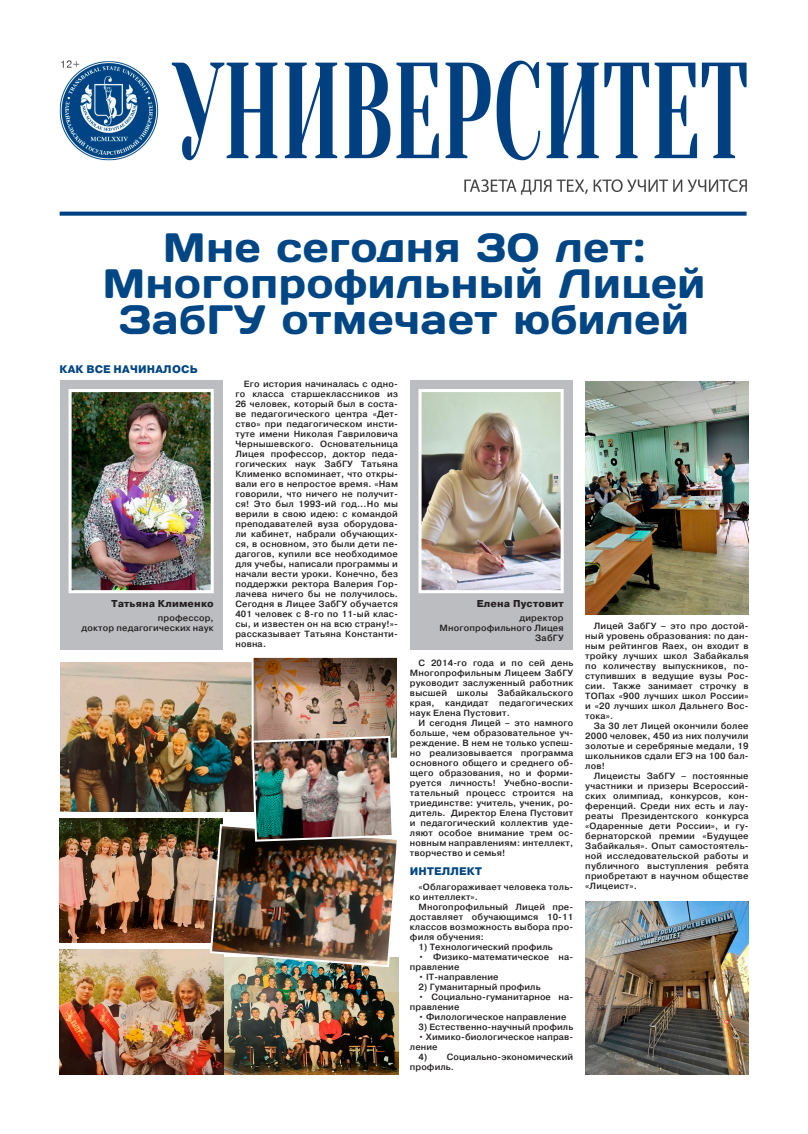
<style>
.page{position:relative;width:808px;height:1134px;background:#fff}
.page>*{position:absolute;margin:0;border:0;box-sizing:border-box;transform-origin:0 0}
.t1{font:41px/36px "Days";letter-spacing:.02em;color:#004684;text-align:center}
.t2{font:800 11px "Pragmatica";letter-spacing:.02em;color:#004684}
.t3{font:800 10px "Pragmatica";letter-spacing:.02em;color:#231f20}
.t4{font:500 9px/10px "Pragmatica";letter-spacing:.02em;color:#231f20;text-align:justify}
</style>
<div class="page">
<img style="left:60px;top:663px;width:192px;height:148px">
<img style="left:255px;top:659px;width:141px;height:76px">
<div style="left:252px;top:656px;width:147px;height:104px;border:2px solid #fff"></div>
<div style="left:60px;top:380px;width:162px;height:270px;background:#bcbdc0"></div>
<div style="left:410px;top:380px;width:162px;height:270px;background:#bcbdc0"></div>
<img style="left:60px;top:60px;width:687px;height:156px">
<img style="left:73px;top:393px;width:137px;height:196px">
<div style="left:69px;top:389px;width:145px;height:204px;border:3px solid #fff"></div>
<img style="left:422px;top:393px;width:138px;height:196px">
<div style="left:418px;top:389px;width:146px;height:204px;border:3px solid #fff"></div>
<img style="left:59px;top:819px;width:150px;height:123px">
<img style="left:223px;top:968px;width:176px;height:106px">
<img style="left:59px;top:950px;width:164px;height:124px">
<img style="left:209px;top:735px;width:190px;height:233px">
<img style="left:585px;top:381px;width:163px;height:233px">
<img style="left:585px;top:901px;width:164px;height:173px">
<h1 class="t1" style="left:103px;top:227px;width:604px">Мне сегодня 30 лет:<br>Многопрофильный Лицей<br>ЗабГУ отмечает юбилей</h1>
<p class="t2" style="left:60px;top:362px;width:140px">КАК ВСЕ НАЧИНАЛОСЬ</p>
<p class="t4" style="left:235px;top:378px;width:164px;text-indent:9px">Его история начиналась с одно&shy;го класса старшеклассников из 26 человек, который был в соста&shy;ве педагогического центра «Дет&shy;ство» при педагогическом инсти&shy;туте имени Николая Гавриловича Чернышевского. Основательница Лицея профессор, доктор педа&shy;гогических наук ЗабГУ Татьяна Клименко вспоминает, что откры&shy;вали его в непростое время. «Нам говорили, что ничего не получит&shy;ся! Это был 1993-ий год...Но мы верили в свою идею: с командой преподавателей вуза оборудова&shy;ли кабинет, набрали обучающих&shy;ся, в основном, это были дети пе&shy;дагогов, купили все необходимое для учебы, написали программы и начали вести уроки. Конечно, без поддержки ректора Валерия Гор&shy;лачева ничего бы не получилось.<br>Сегодня в Лицее ЗабГУ обучается 401 человек с 8-го по 11-ый клас&shy;сы, и известен он на всю страну!»- рассказывает Татьяна Константи&shy;новна.</p>
<p class="t3" style="left:111px;top:597px;width:104px">Татьяна Клименко</p>
<p class="t3" style="left:477px;top:597px;width:88px">Елена Пустовит</p>
<p class="t4" style="left:82px;top:613px;width:134px;text-align:right">профессор,<br>доктор педагогических наук</p>
<p class="t4" style="left:440px;top:613px;width:126px;text-align:right">директор<br>Многопрофильного Лицея<br>ЗабГУ</p>
<p class="t4" style="left:585px;top:621px;width:165px;text-indent:9px">Лицей ЗабГУ – это про достой&shy;ный уровень образования: по дан&shy;ным рейтингов Raex, он входит в тройку лучших школ Забайкалья по количеству выпускников, по&shy;ступивших в ведущие вузы Рос&shy;сии. Также занимает строчку в ТОПах «900 лучших школ России» и «20 лучших школ Дальнего Вос&shy;тока».</p>
<p class="t4" style="left:585px;top:721px;width:165px;text-indent:9px">За 30 лет Лицей окончили более 2000 человек, 450 из них получили золотые и серебряные медали, 19 школьников сдали ЕГЭ на 100 бал&shy;лов!</p>
<p class="t4" style="left:585px;top:771px;width:165px;text-indent:9px">Лицеисты ЗабГУ – постоянные участники и призеры Всероссий&shy;ских олимпиад, конкурсов, кон&shy;ференций. Среди них есть и лау&shy;реаты Президентского конкурса «Одаренные дети России», и гу&shy;бернаторской премии «Будущее Забайкалья». Опыт самостоятель&shy;ной исследовательской работы и публичного выступления ребята приобретают в научном обществе «Лицеист».</p>
<p class="t4" style="left:410px;top:657px;width:165px;text-indent:9px">С 2014-го года и по сей день Многопрофильным Лицеем ЗабГУ руководит заслуженный работник высшей школы Забайкальского края, кандидат педагогических наук Елена Пустовит.</p>
<p class="t4" style="left:410px;top:717px;width:165px;text-indent:9px">И сегодня Лицей – это намного больше, чем образовательное уч&shy;реждение. В нем не только успеш&shy;но реализовывается программа основного общего и среднего об&shy;щего образования, но и форми&shy;руется личность! Учебно-воспи&shy;тательный процесс строится на триединстве: учитель, ученик, ро&shy;дитель. Директор Елена Пустовит и педагогический коллектив уде&shy;ляют особое внимание трем ос&shy;новным направлениям: интеллект, творчество и семья!</p>
<p class="t2" style="left:410px;top:864px;width:74px">ИНТЕЛЛЕКТ</p>
<p class="t4" style="left:410px;top:882px;width:165px;text-indent:9px">«Облагораживает человека толь&shy;ко интеллект».</p>
<p class="t4" style="left:410px;top:902px;width:165px;text-indent:9px">Многопрофильный Лицей пре&shy;доставляет обучающимся 10-11 классов возможность выбора про&shy;филя обучения:</p>
<p class="t4" style="left:418px;top:942px;width:136px">1) Технологический профиль</p>
<p class="t4" style="left:410px;top:952px;width:165px;text-indent:9px">• Физико-математическое на&shy;правление</p>
<p class="t4" style="left:418px;top:972px;width:82px">• IT-направление</p>
<p class="t4" style="left:418px;top:982px;width:124px">2) Гуманитарный профиль</p>
<p class="t4" style="left:410px;top:992px;width:165px;text-indent:9px">• Социально-гуманитарное на&shy;правление</p>
<p class="t4" style="left:418px;top:1012px;width:149px">• Филологическое направление</p>
<p class="t4" style="left:418px;top:1022px;width:156px">3) Естественно-научный профиль</p>
<p class="t4" style="left:410px;top:1032px;width:165px;text-indent:9px">• Химико-биологическое направ&shy;ление</p>
<p class="t4" style="left:410px;top:1052px;width:165px;text-indent:9px">4) Социально-экономический профиль.</p>
</div>
